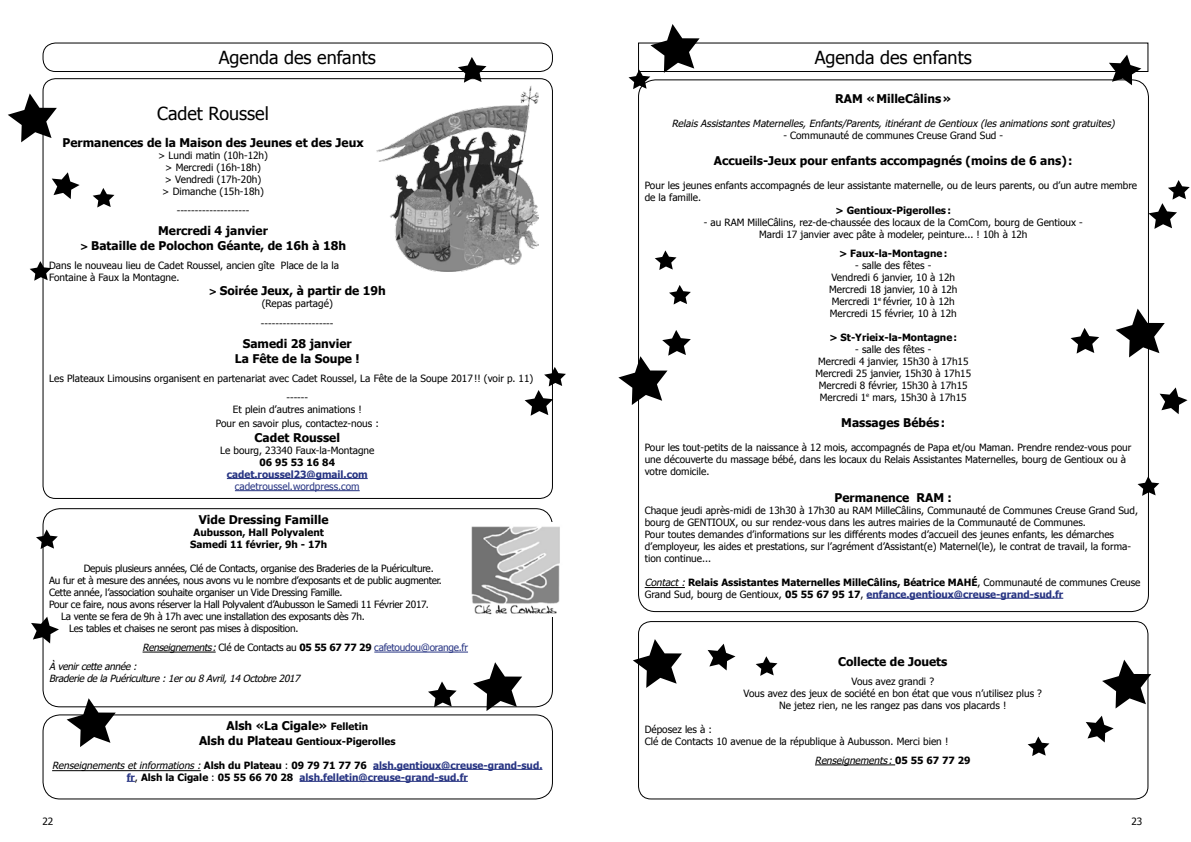
<style>
.page{position:relative;width:1191px;height:842px;background:#fff}
.page>*{position:absolute;margin:0;border:0;box-sizing:border-box;transform-origin:0 0}
.t1{font:18px "Tahoma";color:#000}
.t2{font:700 12px/14.4px "Tahoma";color:#000;text-align:center}
.t3{font:10px/12px "Tahoma";color:#000}
.t4{font:10px "Tahoma";letter-spacing:-.025em;color:#000}
.t5{font:700 10px/12px "Tahoma";color:#000;text-align:center}
.t6{font:700 10px/12px "Tahoma";color:#283583;text-align:center}
.t7{font:italic 10px "Tahoma Faux";color:#000}
.t8{font:italic 10px/12px "Tahoma Faux";letter-spacing:-.025em;color:#000}
.t9{font:10px "Tahoma";letter-spacing:-.025em;color:#283583}
.t10{font:10px "Tahoma";color:#283583}
.s1{font-size:10px}
.s2{font-family:"Tahoma Faux";font-style:italic;color:#000}
.s3{color:#000}
.s4{font-weight:700;color:#000}
.s5{font-size:12px}
.s6{font-family:"Tahoma Faux";font-weight:400;font-style:italic;color:#000}
.s7{font-weight:400;color:#000}
.s8{font-family:"Tahoma Faux";font-weight:400;font-style:italic}
.s9{font-weight:400}
.s10{color:#283583}
.s11{font-family:"Tahoma";font-weight:700;font-style:normal}
</style>
<div class="page">
<hr style="left:227px;top:478px;width:141px;height:1px;background:#283583">
<hr style="left:235px;top:490px;width:125px;height:1px;background:#283583">
<img style="left:377px;top:86px;width:161px;height:186px">
<svg style="left:36px;top:529px;width:22px;height:20px"></svg>
<svg style="left:30px;top:261px;width:21px;height:20px"></svg>
<svg style="left:8px;top:93px;width:49px;height:49px"></svg>
<svg style="left:458px;top:57px;width:28px;height:26px"></svg>
<svg style="left:524px;top:367px;width:42px;height:49px"></svg>
<svg style="left:52px;top:172px;width:28px;height:27px"></svg>
<svg style="left:93px;top:188px;width:21px;height:20px"></svg>
<div style="left:43px;top:43px;width:510px;height:29px;border:1px solid #000;border-radius:12px"></div>
<svg style="left:31px;top:617px;width:28px;height:26px"></svg>
<hr style="left:52px;top:770px;width:149px;height:1px;background:#000">
<hr style="left:373px;top:769px;width:169px;height:1px;background:#283583">
<hr style="left:299px;top:781px;width:169px;height:1px;background:#283583">
<div style="left:43px;top:714px;width:510px;height:85px;border:1px solid #000;border-radius:17px"></div>
<hr style="left:143px;top:652px;width:73px;height:1px;background:#000">
<hr style="left:374px;top:652px;width:94px;height:1px;background:#283583">
<div style="left:43px;top:508px;width:510px;height:199px;border:1px solid #000;border-radius:17px"></div>
<svg style="left:67px;top:698px;width:49px;height:49px"></svg>
<hr style="left:644px;top:587px;width:41px;height:1px;background:#000">
<hr style="left:866px;top:598px;width:197px;height:1px;background:#283583">
<svg style="left:628px;top:24px;width:521px;height:65px"></svg>
<svg style="left:655px;top:250px;width:21px;height:20px"></svg>
<svg style="left:1137px;top:476px;width:22px;height:20px"></svg>
<svg style="left:1115px;top:309px;width:49px;height:48px"></svg>
<svg style="left:1070px;top:328px;width:29px;height:26px"></svg>
<svg style="left:1148px;top:180px;width:41px;height:49px"></svg>
<svg style="left:1159px;top:387px;width:28px;height:27px"></svg>
<svg style="left:618px;top:330px;width:73px;height:75px"></svg>
<svg style="left:669px;top:285px;width:22px;height:19px"></svg>
<hr style="left:815px;top:764px;width:80px;height:1px;background:#000">
<div style="left:638px;top:621px;width:510px;height:178px;border:1px solid #000;border-radius:12px"></div>
<svg style="left:633px;top:639px;width:49px;height:49px"></svg>
<svg style="left:707px;top:644px;width:28px;height:26px"></svg>
<svg style="left:755px;top:656px;width:22px;height:20px"></svg>
<svg style="left:1102px;top:660px;width:49px;height:48px"></svg>
<svg style="left:1086px;top:716px;width:27px;height:26px"></svg>
<svg style="left:1027px;top:736px;width:22px;height:20px"></svg>
<img style="left:471px;top:522px;width:89px;height:94px">
<svg style="left:473px;top:662px;width:49px;height:49px"></svg>
<svg style="left:428px;top:681px;width:28px;height:26px"></svg>
<h1 class="t1" style="left:219px;top:46px;width:158px">Agenda des enfants</h1>
<h1 class="t1" style="left:157px;top:102px;width:113px">Cadet Roussel</h1>
<p class="t2" style="left:62px;top:134px;width:303px">Permanences de la Maison des Jeunes et des Jeux</p>
<p class="t3" style="left:158px;top:149px;width:111px;text-align:center">&gt; Lundi matin (10h-12h) &gt; Mercredi (16h-18h)<br>&gt; Vendredi (17h-20h)<br>&gt; Dimanche (15h-18h)</p>
<p class="t3" style="left:177px;top:204px;width:74px">--------------------</p>
<p class="t2" style="left:80px;top:223px;width:268px">Mercredi 4 janvier<br><span class="s1">&gt;</span> Bataille de Polochon Géante, de 16h à 18h</p>
<p class="t3" style="left:49px;top:259px;width:291px">Dans le nouveau lieu de Cadet Roussel, ancien gîte Place de la la<br>Fontaine à Faux la Montagne.</p>
<p class="t2" style="left:209px;top:283px;width:179px"><span class="s1">&gt;</span> Soirée Jeux, à partir de 19h</p>
<p class="t3" style="left:261px;top:294px;width:74px;line-height:19.2px">(Repas partagé) --------------------</p>
<p class="t2" style="left:235px;top:336px;width:126px">Samedi 28 janvier<br>La Fête de la Soupe !</p>
<p class="t3" style="left:286px;top:368px;width:248px;line-height:19.2px;text-indent:-237px">Les Plateaux Limousins organisent en partenariat avec Cadet Roussel, La Fête de la Soupe 2017!! (voir p. 11) ------</p>
<p class="t3" style="left:216px;top:402px;width:165px;line-height:14.4px;text-align:center">Et plein d’autres animations !<br>Pour en savoir plus, contactez-nous :</p>
<p class="t2" style="left:255px;top:430px;width:87px">Cadet Roussel</p>
<p class="t3" style="left:220px;top:444px;width:156px">Le bourg, 23340 Faux-la-Montagne</p>
<p class="t5" style="left:259px;top:456px;width:77px">06 95 53 16 84</p>
<p class="t6" style="left:227px;top:468px;width:142px">cadet.roussel23@gmail.com</p>
<p class="t10" style="left:235px;top:479px;width:126px">cadetroussel.wordpress.com</p>
<p class="t2" style="left:199px;top:512px;width:131px">Vide Dressing Famille</p>
<p class="t5" style="left:190px;top:526px;width:139px">Aubusson, Hall Polyvalent<br>Samedi 11 février, 9h - 17h</p>
<p class="t4" style="left:84px;top:562px;width:351px">Depuis plusieurs années, Clé de Contacts, organise des Braderies de la Puériculture.</p>
<p class="t4" style="left:49px;top:574px;width:394px">Au fur et à mesure des années, nous avons vu le nombre d’exposants et de public augmenter.</p>
<p class="t4" style="left:49px;top:586px;width:295px">Cette année, l’association souhaite organiser un Vide Dressing Famille.</p>
<p class="t4" style="left:49px;top:598px;width:381px">Pour ce faire, nous avons réserver la Hall Polyvalent d’Aubusson le Samedi 11 Février 2017.</p>
<p class="t4" style="left:61px;top:610px;width:305px">La vente se fera de 9h à 17h avec une installation des exposants dès 7h.</p>
<p class="t4" style="left:69px;top:622px;width:231px">Les tables et chaises ne seront pas mises à disposition.</p>
<p class="t9" style="left:143px;top:641px;width:327px"><span class="s2">Renseignements:</span> <span class="s3">Clé de Contacts au</span> <span class="s4">05 55 67 77 29</span> cafetoudou@orange.fr</p>
<p class="t8" style="left:49px;top:660px;width:252px">À venir cette année :<br>Braderie de la Puériculture : 1er ou 8 Avril, 14 Octobre 2017</p>
<p class="t2" style="left:226px;top:718px;width:143px">Alsh «La Cigale» <span class="s1">Felletin</span></p>
<p class="t5" style="left:199px;top:734px;width:198px"><span class="s5">Alsh du Plateau</span> Gentioux-Pigerolles</p>
<p class="t6" style="left:52px;top:758px;width:492px"><span class="s6">Renseignements et informations :</span> <span class="s3">Alsh du Plateau</span> <span class="s7">:</span> <span class="s3">09 79 71 77 76</span> alsh.gentioux@creuse-grand-sud. fr<span class="s7">,</span> <span class="s3">Alsh la Cigale</span> <span class="s7">:</span> <span class="s3">05 55 66 70 28</span> alsh.felletin@creuse-grand-sud.fr</p>
<h1 class="t1" style="left:814px;top:46px;width:158px">Agenda des enfants</h1>
<p class="t2" style="left:835px;top:91px;width:118px">RAM «MilleCâlins»</p>
<p class="t7" style="left:672px;top:117px;width:444px">Relais Assistantes Maternelles, Enfants/Parents, itinérant de Gentioux (les animations sont gratuites)</p>
<p class="t3" style="left:783px;top:129px;width:221px">- Communauté de communes Creuse Grand Sud -</p>
<p class="t2" style="left:714px;top:153px;width:360px">Accueils-Jeux pour enfants accompagnés (moins de 6 ans) :</p>
<p class="t3" style="left:644px;top:179px;width:494px">Pour les jeunes enfants accompagnés de leur assistante maternelle, ou de leurs parents, ou d’un autre membre de la famille.</p>
<p class="t5" style="left:835px;top:203px;width:117px">&gt; Gentioux-Pigerolles:</p>
<p class="t3" style="left:703px;top:215px;width:380px;text-align:center">- au RAM MilleCâlins, rez-de-chaussée des locaux de la ComCom, bourg de Gentioux -<br>Mardi 17 janvier avec pâte à modeler, peinture... ! 10h à 12h</p>
<p class="t5" style="left:839px;top:246px;width:110px">&gt; Faux-la-Montagne:</p>
<p class="t3" style="left:829px;top:259px;width:130px;text-align:center">- salle des fêtes -<br>Vendredi 6 janvier, 10 à 12h<br>Mercredi 18 janvier, 10 à 12h<br>Mercredi 1<sup>e</sup> février, 10 à 12h<br>Mercredi 15 février, 10 à 12h</p>
<p class="t5" style="left:829px;top:330px;width:129px">&gt; St-Yrieix-la-Montagne:</p>
<p class="t3" style="left:815px;top:343px;width:157px;text-align:center">- salle des fêtes -<br>Mercredi 4 janvier, 15h30 à 17h15<br>Mercredi 25 janvier, 15h30 à 17h15<br>Mercredi 8 février, 15h30 à 17h15<br>Mercredi 1<sup>e</sup> mars, 15h30 à 17h15</p>
<p class="t2" style="left:841px;top:415px;width:105px">Massages Bébés:</p>
<p class="t3" style="left:644px;top:441px;width:488px">Pour les tout-petits de la naissance à 12 mois, accompagnés de Papa et/ou Maman. Prendre rendez-vous pour une découverte du massage bébé, dans les locaux du Relais Assistantes Maternelles, bourg de Gentioux ou à votre domicile.</p>
<p class="t2" style="left:834px;top:489px;width:119px">Permanence RAM :</p>
<p class="t3" style="left:644px;top:503px;width:495px">Chaque jeudi après-midi de 13h30 à 17h30 au RAM MilleCâlins, Communauté de Communes Creuse Grand Sud, bourg de GENTIOUX, ou sur rendez-vous dans les autres mairies de la Communauté de Communes.<br>Pour toutes demandes d’informations sur les différents modes d’accueil des jeunes enfants, les démarches d’employeur, les aides et prestations, sur l’agrément d’Assistant(e) Maternel(le), le contrat de travail, la forma&shy;tion continue...</p>
<p class="t5" style="left:644px;top:575px;width:497px;text-align:left"><span class="s8">Contact :</span> Relais Assistantes Maternelles MilleCâlins, Béatrice MAHÉ<span class="s9">, Communauté de communes Creuse<br>Grand Sud, bourg de Gentioux,</span> 05 55 67 95 17<span class="s9">,</span> <span class="s10">enfance.gentioux@creuse-grand-sud.fr</span></p>
<p class="t2" style="left:838px;top:653px;width:111px">Collecte de Jouets</p>
<p class="t3" style="left:743px;top:675px;width:300px;text-align:center">Vous avez grandi ?<br>Vous avez des jeux de société en bon état que vous n’utilisez plus ?<br>Ne jetez rien, ne les rangez pas dans vos placards !</p>
<p class="t3" style="left:644px;top:723px;width:305px">Déposez les à :<br>Clé de Contacts 10 avenue de la république à Aubusson. Merci bien !</p>
<p class="t7" style="left:815px;top:754px;width:157px">Renseignements : <span class="s11">05 55 67 77 29</span></p>
<p class="t3" style="left:43px;top:814px;width:12px">22</p>
<p class="t3" style="left:1131px;top:814px;width:12px">23</p>
</div>
